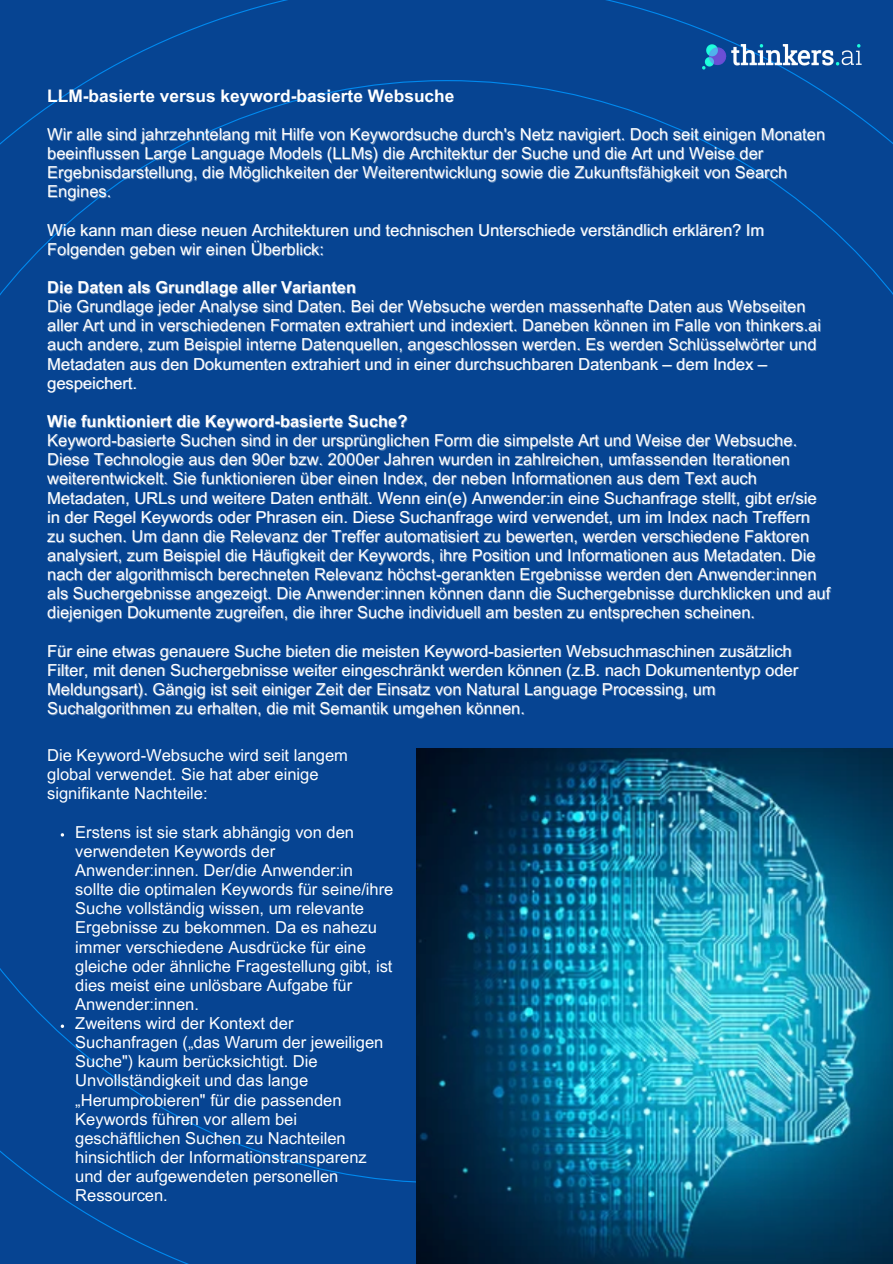
<style>
.page{position:relative;width:893px;height:1264px;background:#fff}
.page>*{position:absolute;margin:0;border:0;box-sizing:border-box;transform-origin:0 0}
.t1{font:700 17.25px "Arial MT Pro";color:#fff}
.t2{font:16.5px/19.2px "Arial MT Pro";color:#fff}
.t3{font:700 16.5px "Arial MT Pro";color:#fff}
</style>
<div class="page">
<div style="left:0;top:0;width:892px;height:1263px;background:#064492"></div>
<div style="left:0;top:80px;width:892px;height:1103px;background:#064492"></div>
<img style="left:702px;top:45px;width:159px;height:26px">
<img style="left:416px;top:748px;width:476px;height:515px">
<p class="t1" style="left:47px;top:89px;width:409px">LLM-basierte versus keyword-basierte Websuche</p>
<p class="t2" style="left:47px;top:127px;width:779px">Wir alle sind jahrzehntelang mit Hilfe von Keywordsuche durch's Netz navigiert. Doch seit einigen Monaten</p>
<h1 class="t2" style="left:47px;top:146px;width:717px">beeinflussen Large Language Models (LLMs) die Architektur der Suche und die Art und Weise der</h1>
<p class="t2" style="left:47px;top:165px;width:741px">Ergebnisdarstellung, die Möglichkeiten der Weiterentwicklung sowie die Zukunftsfähigkeit von Search</p>
<p class="t2" style="left:47px;top:184px;width:66px">Engines.</p>
<p class="t2" style="left:47px;top:222px;width:718px">Wie kann man diese neuen Architekturen und technischen Unterschiede verständlich erklären? Im</p>
<p class="t2" style="left:47px;top:241px;width:278px">Folgenden geben wir einen Überblick:</p>
<p class="t3" style="left:47px;top:281px;width:310px">Die Daten als Grundlage aller Varianten</p>
<p class="t2" style="left:47px;top:299px;width:759px">Die Grundlage jeder Analyse sind Daten. Bei der Websuche werden massenhafte Daten aus Webseiten</p>
<p class="t2" style="left:47px;top:318px;width:775px">aller Art und in verschiedenen Formaten extrahiert und indexiert. Daneben können im Falle von thinkers.ai</p>
<p class="t2" style="left:47px;top:337px;width:770px">auch andere, zum Beispiel interne Datenquellen, angeschlossen werden. Es werden Schlüsselwörter und</p>
<p class="t2" style="left:47px;top:356px;width:721px">Metadaten aus den Dokumenten extrahiert und in einer durchsuchbaren Datenbank – dem Index –</p>
<p class="t2" style="left:47px;top:375px;width:91px">gespeichert.</p>
<p class="t3" style="left:47px;top:415px;width:362px">Wie funktioniert die Keyword-basierte Suche?</p>
<p class="t2" style="left:47px;top:433px;width:751px">Keyword-basierte Suchen sind in der ursprünglichen Form die simpelste Art und Weise der Websuche.</p>
<p class="t2" style="left:47px;top:452px;width:784px">Diese Technologie aus den 90er bzw. 2000er Jahren wurden in zahlreichen, umfassenden Iterationen weiterentwickelt. Sie funktionieren über einen Index, der neben Informationen aus dem Text auch Metadaten, URLs und weitere Daten enthält. Wenn ein(e) Anwender:in eine Suchanfrage stellt, gibt er/sie in der Regel Keywords oder Phrasen ein. Diese Suchanfrage wird verwendet, um im Index nach Treffern zu suchen. Um dann die Relevanz der Treffer automatisiert zu bewerten, werden verschiedene Faktoren analysiert, zum Beispiel die Häufigkeit der Keywords, ihre Position und Informationen aus Metadaten. Die nach der algorithmisch berechneten Relevanz höchst-gerankten Ergebnisse werden den Anwender:innen als Suchergebnisse angezeigt. Die Anwender:innen können dann die Suchergebnisse durchklicken und auf diejenigen Dokumente zugreifen, die ihrer Suche individuell am besten zu entsprechen scheinen.</p>
<p class="t2" style="left:47px;top:643px;width:752px">Für eine etwas genauere Suche bieten die meisten Keyword-basierten Websuchmaschinen zusätzlich Filter, mit denen Suchergebnisse weiter eingeschränkt werden können (z.B. nach Dokumententyp oder Meldungsart). Gängig ist seit einiger Zeit der Einsatz von Natural Language Processing, um Suchalgorithmen zu erhalten, die mit Semantik umgehen können.</p>
<p class="t2" style="left:47px;top:747px;width:302px">Die Keyword-Websuche wird seit langem global verwendet. Sie hat aber einige signifikante Nachteile:</p>
<p class="t2" style="left:75px;top:824px;width:319px">Erstens ist sie stark abhängig von den verwendeten Keywords der Anwender:innen. Der/die Anwender:in sollte die optimalen Keywords für seine/ihre Suche vollständig wissen, um relevante Ergebnisse zu bekommen. Da es nahezu immer verschiedene Ausdrücke für eine gleiche oder ähnliche Fragestellung gibt, ist dies meist eine unlösbare Aufgabe für Anwender:innen.<br>Zweitens wird der Kontext der Suchanfragen („das Warum der jeweiligen Suche") kaum berücksichtigt. Die Unvollständigkeit und das lange „Herumprobieren" für die passenden Keywords führen vor allem bei geschäftlichen Suchen zu Nachteilen hinsichtlich der Informationstransparenz und der aufgewendeten personellen Ressourcen.</p>
</div>
